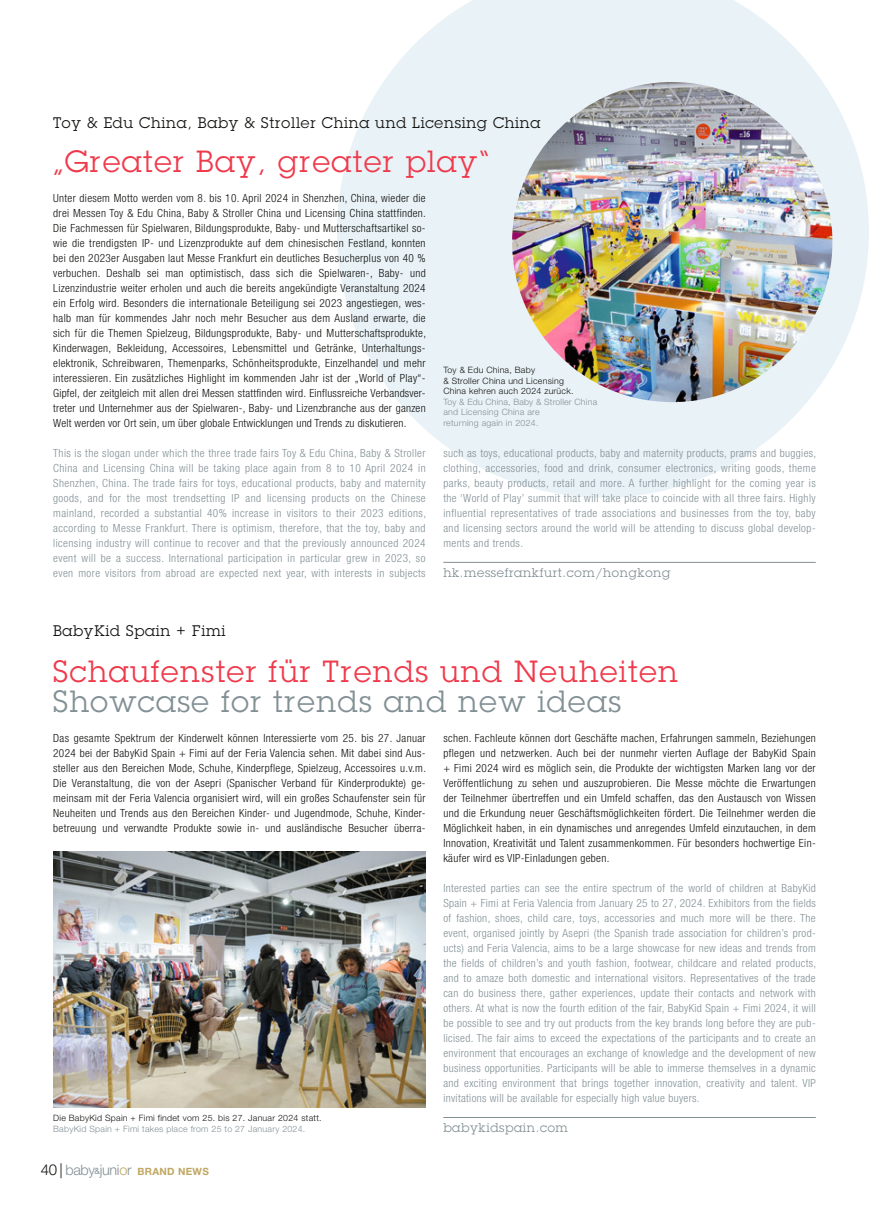
<style>
.page{position:relative;width:869px;height:1205px;background:#fff}
.page>*{position:absolute;margin:0;border:0;box-sizing:border-box;transform-origin:0 0}
.Headline_deutsch{font:30px "Lubalin Graph LT";letter-spacing:.05em;color:#ef3a4c}
.Headline_englisch{font:30px "Lubalin Graph LT";letter-spacing:.05em;color:#829095}
.Dachzeile{font:15px "Lubalin Graph LT";letter-spacing:.05em;color:#11110f}
.t1{font:300 14.38px "Helvetica Neue LT LT45";letter-spacing:-.02em;color:#829095}
.Weblink{font:12.5px "Lubalin Graph LT";letter-spacing:.05em;color:#829095}
.Grundtext_deutsch{font:11.25px/15px "Helvetica Neue LT LT47 Light Cond";letter-spacing:.03em;color:#11110f;text-align:justify}
.Grundtext_englisch{font:11.25px/15px "Helvetica Neue LT LT47 Light Cond";letter-spacing:.03em;color:#829095;text-align:justify}
.Bildunterschrift_deutsch{font:300 8.75px/10.5px "Helvetica Neue LT LT45";letter-spacing:.03em;color:#11110f}
.Bildunterschrift_englisch{font:300 8.75px/10.5px "Helvetica Neue LT LT45";letter-spacing:.03em;color:#829095}
.s1{font-size:15px;color:#11110f}
.s2{font-family:"Helvetica Neue LT LT55 Roman";font-weight:400;font-size:8.75px}
.s3{color:#bfa661}
.s4{font-family:"Helvetica Neue LT LT75";font-weight:700;font-size:10px;color:#bfa661}
</style>
<div class="page">
<svg style="left:337px;top:0;width:531px;height:497px;fill:#e9f2f6"></svg>
<img style="left:53px;top:851px;width:372px;height:256px">
<hr style="left:443px;top:562px;width:372px;height:1px;background:#829095">
<hr style="left:443px;top:1117px;width:372px;height:1px;background:#829095">
<img style="left:512px;top:82px;width:320px;height:320px;border-radius:160px">
<p class="Dachzeile" style="left:53px;top:113px;width:488px">Toy &amp; Edu China, Baby &amp; Stroller China und Licensing China</p>
<p class="Headline_deutsch" style="left:53px;top:142px;width:437px">„Greater Bay, greater play“</p>
<p class="Grundtext_deutsch" style="left:53px;top:190px;width:374px">Unter diesem Motto werden vom 8. bis 10. April 2024 in Shenzhen, China, wieder die drei Messen Toy &amp; Edu China, Baby &amp; Stroller China und Licensing China stattfinden.<br>Die Fachmessen für Spielwaren, Bildungsprodukte, Baby- und Mutterschaftsartikel so&shy;wie die trendigsten IP- und Lizenzprodukte auf dem chinesischen Festland, konnten bei den 2023er Ausgaben laut Messe Frankfurt ein deutliches Besucherplus von 40 % verbuchen. Deshalb sei man optimistisch, dass sich die Spielwaren-, Baby- und Lizenzindustrie weiter erholen und auch die bereits angekündigte Veranstaltung 2024 ein Erfolg wird. Besonders die internationale Beteiligung sei 2023 angestiegen, wes&shy;halb man für kommendes Jahr noch mehr Besucher aus dem Ausland erwarte, die sich für die Themen Spielzeug, Bildungsprodukte, Baby- und Mutterschaftsprodukte, Kinderwagen, Bekleidung, Accessoires, Lebensmittel und Getränke, Unterhaltungs&shy;elektronik, Schreibwaren, Themenparks, Schönheitsprodukte, Einzelhandel und mehr interessieren. Ein zusätzliches Highlight im kommenden Jahr ist der „World of Play“- Gipfel, der zeitgleich mit allen drei Messen stattfinden wird. Einflussreiche Verbandsver&shy;treter und Unternehmer aus der Spielwaren-, Baby- und Lizenzbranche aus der ganzen Welt werden vor Ort sein, um über globale Entwicklungen und Trends zu diskutieren.</p>
<p class="Grundtext_englisch" style="left:53px;top:445px;width:374px">This is the slogan under which the three trade fairs Toy &amp; Edu China, Baby &amp; Stroller China and Licensing China will be taking place again from 8 to 10 April 2024 in Shenzhen, China. The trade fairs for toys, educational products, baby and maternity goods, and for the most trendsetting IP and licensing products on the Chinese mainland, recorded a substantial 40% increase in visitors to their 2023 editions, according to Messe Frankfurt. There is optimism, therefore, that the toy, baby and licensing industry will continue to recover and that the previously announced 2024 event will be a success. International participation in particular grew in 2023, so even more visitors from abroad are expected next year, with interests in subjects</p>
<p class="Grundtext_englisch" style="left:443px;top:445px;width:374px">such as toys, educational products, baby and maternity products, prams and buggies, clothing, accessories, food and drink, consumer electronics, writing goods, theme parks, beauty products, retail and more. A further highlight for the coming year is the ‘World of Play’ summit that will take place to coincide with all three fairs. Highly influential representatives of trade associations and businesses from the toy, baby and licensing sectors around the world will be attending to discuss global develop&shy;ments and trends.</p>
<p class="Bildunterschrift_deutsch" style="left:443px;top:364px;width:132px">Toy &amp; Edu China, Baby<br>&amp; Stroller China und Licensing<br>China kehren auch 2024 zurück.</p>
<p class="Bildunterschrift_englisch" style="left:443px;top:396px;width:155px">Toy &amp; Edu China, Baby &amp; Stroller China and Licensing China are<br>returning again in 2024.</p>
<p class="Weblink" style="left:443px;top:564px;width:228px">hk.messefrankfurt.com/hongkong</p>
<p class="Dachzeile" style="left:53px;top:622px;width:174px">BabyKid Spain + Fimi</p>
<p class="Headline_deutsch" style="left:53px;top:652px;width:626px">Schaufenster für Trends und Neuheiten</p>
<p class="Headline_englisch" style="left:53px;top:682px;width:569px">Showcase for trends and new ideas</p>
<p class="Grundtext_deutsch" style="left:53px;top:730px;width:374px">Das gesamte Spektrum der Kinderwelt können Interessierte vom 25. bis 27. Januar 2024 bei der BabyKid Spain + Fimi auf der Feria Valencia sehen. Mit dabei sind Aus&shy;steller aus den Bereichen Mode, Schuhe, Kinderpflege, Spielzeug, Accessoires u.v.m.<br>Die Veranstaltung, die von der Asepri (Spanischer Verband für Kinderprodukte) ge&shy;meinsam mit der Feria Valencia organisiert wird, will ein großes Schaufenster sein für Neuheiten und Trends aus den Bereichen Kinder- und Jugendmode, Schuhe, Kinder&shy;betreuung und verwandte Produkte sowie in- und ausländische Besucher überra-</p>
<p class="Grundtext_deutsch" style="left:443px;top:730px;width:374px">schen. Fachleute können dort Geschäfte machen, Erfahrungen sammeln, Beziehungen pflegen und netzwerken. Auch bei der nunmehr vierten Auflage der BabyKid Spain + Fimi 2024 wird es möglich sein, die Produkte der wichtigsten Marken lang vor der Veröffentlichung zu sehen und auszuprobieren. Die Messe möchte die Erwartungen der Teilnehmer übertreffen und ein Umfeld schaffen, das den Austausch von Wissen und die Erkundung neuer Geschäftsmöglichkeiten fördert. Die Teilnehmer werden die Möglichkeit haben, in ein dynamisches und anregendes Umfeld einzutauchen, in dem Innovation, Kreativität und Talent zusammenkommen. Für besonders hochwertige Ein&shy;käufer wird es VIP-Einladungen geben.</p>
<p class="Grundtext_englisch" style="left:443px;top:880px;width:374px;text-align:left">Interested parties can see the entire spectrum of the world of children at BabyKid Spain + Fimi at Feria Valencia from January 25 to 27, 2024. Exhibitors from the fields of fashion, shoes, child care, toys, accessories and much more will be there. The event, organised jointly by Asepri (the Spanish trade association for children’s prod&shy;ucts) and Feria Valencia, aims to be a large showcase for new ideas and trends from the fields of children’s and youth fashion, footwear, childcare and related products, and to amaze both domestic and international visitors. Representatives of the trade can do business there, gather experiences, update their contacts and network with others. At what is now the fourth edition of the fair, BabyKid Spain + Fimi 2024, it will be possible to see and try out products from the key brands long before they are pub&shy;licised. The fair aims to exceed the expectations of the participants and to create an environment that encourages an exchange of knowledge and the development of new business opportunities. Participants will be able to immerse themselves in a dynamic and exciting environment that brings together innovation, creativity and talent. VIP invitations will be available for especially high value buyers.</p>
<p class="Weblink" style="left:443px;top:1119px;width:126px">babykidspain.com</p>
<p class="Bildunterschrift_deutsch" style="left:53px;top:1113px;width:270px">Die BabyKid Spain + Fimi findet vom 25. bis 27. Januar 2024 statt.</p>
<p class="Bildunterschrift_englisch" style="left:53px;top:1123px;width:253px">BabyKid Spain + Fimi takes place from 25 to 27 January 2024.</p>
<p class="t1" style="left:41px;top:1160px;width:169px"><span class="s1">40 |</span> baby<span class="s2">&amp;</span>juni<span class="s3">o</span>r <span class="s4">BRAND NEWS</span></p>
</div>
